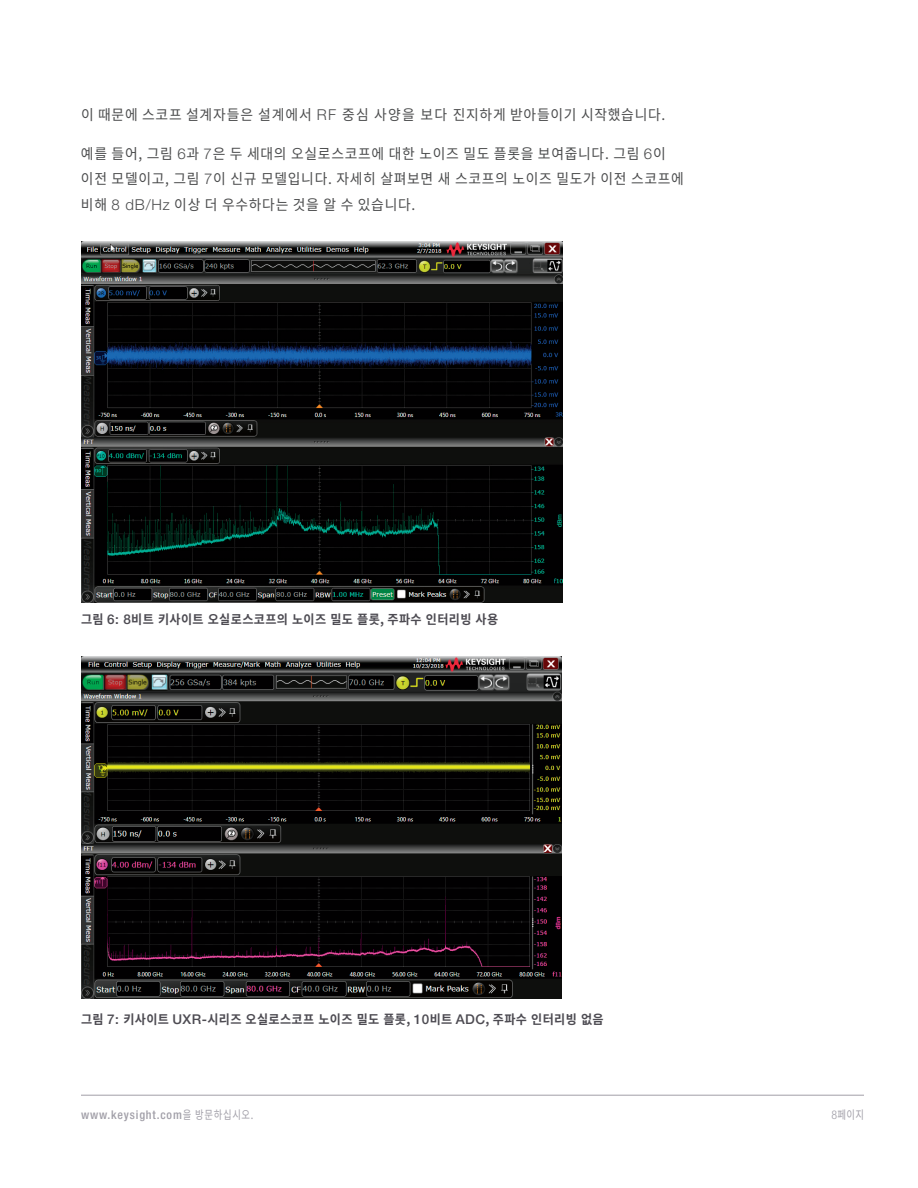
<style>
.page{position:relative;width:918px;height:1188px;background:#fff}
.page>*{position:absolute;margin:0;border:0;box-sizing:border-box;transform-origin:0 0}
.t1{font:14.55px/25.5px "Noto Sans CJ Kkr";letter-spacing:.05em;color:#4b4c4d;scale:.95 1}
.t2{font:700 12.75px "Noto Sans CJ Kkr";letter-spacing:.03em;color:#4d4b52;scale:.95 1}
.t3{font:500 condensed 12px "Helvetica Neue LT Std";letter-spacing:.07em;color:#a19fa8}
.t4{font:11.7px "Noto Sans CJ Kkr";color:#a19fa8;scale:.8 1}
.s1{font-family:"Helvetica Neue LT Std";font-weight:300;font-size:15px}
.s2{font-family:"Helvetica Neue LT Std";font-weight:500;font-size:13.5px}
.s3{font-family:"Noto Sans CJ Kkr";font-weight:400;font-stretch:normal;font-size:11.7px}
.s4{font-family:"Helvetica Neue LT Std";font-weight:300;font-stretch:condensed;font-size:12px}
</style>
<div class="page">
<hr style="left:81px;top:1095px;width:783px;height:1px;background:#a19fa8">
<img style="left:81px;top:657px;width:481px;height:341px">
<img style="left:81px;top:242px;width:481px;height:361px">
<p class="t1" style="left:81px;top:102px;width:617px">이 때문에 스코프 설계자들은 설계에서 <span class="s1">RF</span> 중심 사양을 보다 진지하게 받아들이기 시작했습니다.</p>
<p class="t1" style="left:81px;top:141px;width:636px">예를 들어, 그림 <span class="s1">6</span>과 <span class="s1">7</span>은 두 세대의 오실로스코프에 대한 노이즈 밀도 플롯을 보여줍니다. 그림 <span class="s1">6</span>이 이전 모델이고, 그림 <span class="s1">7</span>이 신규 모델입니다. 자세히 살펴보면 새 스코프의 노이즈 밀도가 이전 스코프에 비해 <span class="s1">8 dB/Hz</span> 이상 더 우수하다는 것을 알 수 있습니다.</p>
<p class="t2" style="left:81px;top:612px;width:441px">그림 <span class="s2">6: 8</span>비트 키사이트 오실로스코프의 노이즈 밀도 플롯, 주파수 인터리빙 사용</p>
<p class="t2" style="left:81px;top:1012px;width:552px">그림 <span class="s2">7:</span> 키사이트 <span class="s2">UXR-</span>시리즈 오실로스코프 노이즈 밀도 플롯, <span class="s2">10</span>비트 <span class="s2">ADC</span>, 주파수 인터리빙 없음</p>
<p class="t3" style="left:81px;top:1107px;width:174px">www.keysight.com<span class="s3">을 방문하십시오.</span></p>
<p class="t4" style="left:831px;top:1108px;width:42px"><span class="s4">8</span>페이지</p>
</div>
